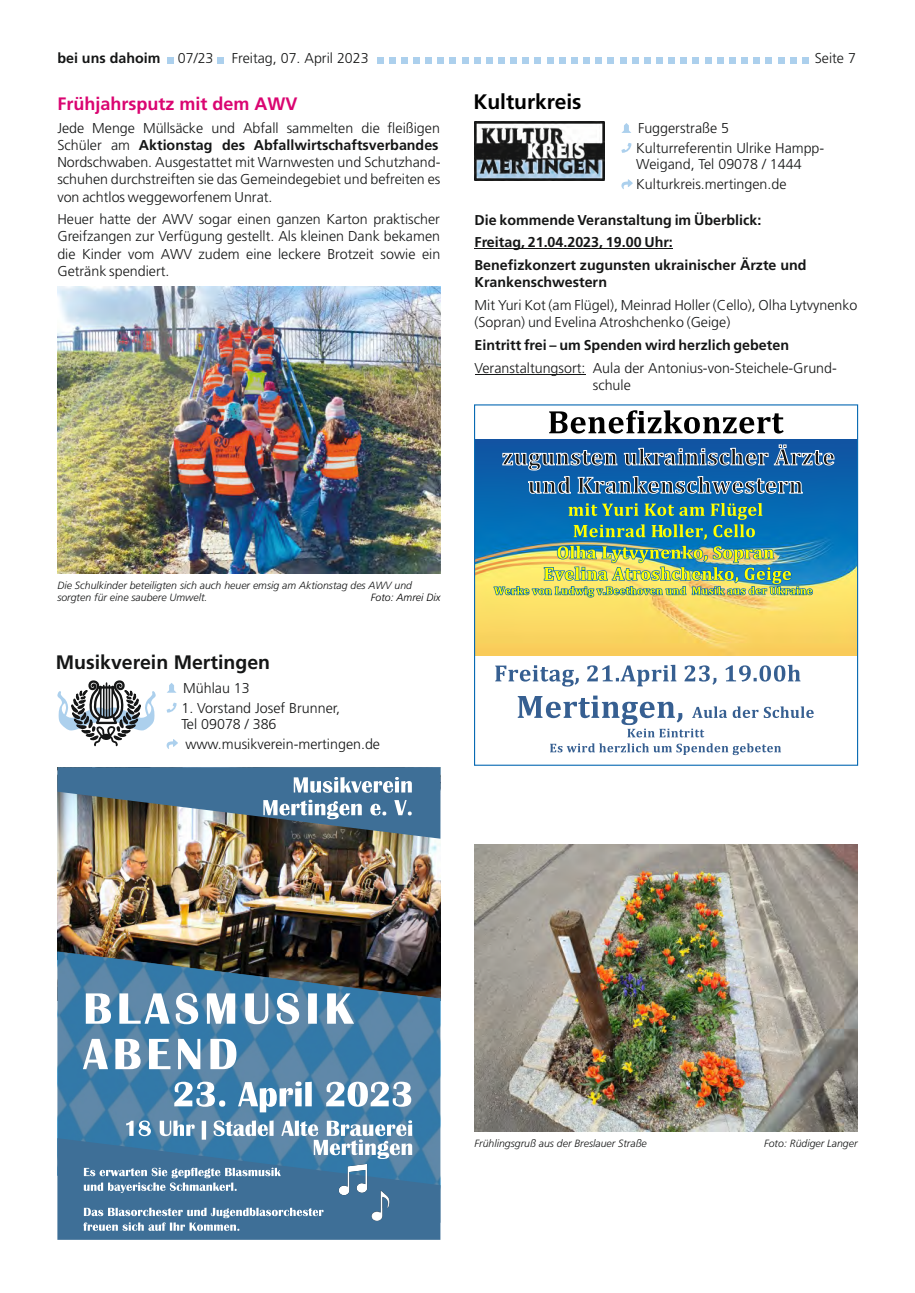
<style>
.page{position:relative;width:915px;height:1293px;background:#fff}
.page>*{position:absolute;margin:0;border:0;box-sizing:border-box;transform-origin:0 0}
.t1{font:700 21px "Frutiger LT";color:#000}
.t2{font:700 19.5px "Frutiger LT";color:#151616}
.t3{font:700 18px "Frutiger LT";color:#da0571}
.t4{font:300 14.25px/17.1px "Frutiger LT";color:#151616}
.t5{font:700 14.25px/22.8px "Frutiger LT";color:#151616}
.t6{font:italic 300 10.5px/12.3px "Frutiger LT";color:#151616}
.t7{font:italic 300 10.5px "Frutiger LT";color:#000}
.s1{font-weight:300}
.s2{font-weight:700}
</style>
<div class="page">
<svg style="left:167px;top:57px;width:6px;height:6px"></svg>
<svg style="left:217px;top:57px;width:6px;height:6px"></svg>
<svg style="left:413px;top:57px;width:6px;height:6px"></svg>
<svg style="left:425px;top:57px;width:6px;height:6px"></svg>
<svg style="left:437px;top:57px;width:6px;height:6px"></svg>
<div style="left:449px;top:57px;width:7px;height:6px;background:#acd0ed"></div>
<svg style="left:462px;top:57px;width:6px;height:6px"></svg>
<svg style="left:474px;top:57px;width:6px;height:6px"></svg>
<svg style="left:486px;top:57px;width:6px;height:6px"></svg>
<svg style="left:498px;top:57px;width:6px;height:6px"></svg>
<svg style="left:510px;top:57px;width:6px;height:6px"></svg>
<svg style="left:522px;top:57px;width:6px;height:6px"></svg>
<div style="left:534px;top:57px;width:7px;height:6px;background:#acd0ed"></div>
<svg style="left:547px;top:57px;width:6px;height:6px"></svg>
<svg style="left:559px;top:57px;width:6px;height:6px"></svg>
<svg style="left:571px;top:57px;width:6px;height:6px"></svg>
<svg style="left:583px;top:57px;width:6px;height:6px"></svg>
<svg style="left:595px;top:57px;width:6px;height:6px"></svg>
<svg style="left:607px;top:57px;width:6px;height:6px"></svg>
<div style="left:619px;top:57px;width:7px;height:6px;background:#acd0ed"></div>
<svg style="left:632px;top:57px;width:6px;height:6px"></svg>
<svg style="left:644px;top:57px;width:6px;height:6px"></svg>
<svg style="left:656px;top:57px;width:6px;height:6px"></svg>
<svg style="left:668px;top:57px;width:6px;height:6px"></svg>
<svg style="left:680px;top:57px;width:6px;height:6px"></svg>
<svg style="left:692px;top:57px;width:6px;height:6px"></svg>
<div style="left:704px;top:57px;width:7px;height:6px;background:#acd0ed"></div>
<svg style="left:717px;top:57px;width:6px;height:6px"></svg>
<svg style="left:729px;top:57px;width:6px;height:6px"></svg>
<svg style="left:741px;top:57px;width:6px;height:6px"></svg>
<svg style="left:753px;top:57px;width:6px;height:6px"></svg>
<svg style="left:765px;top:57px;width:6px;height:6px"></svg>
<svg style="left:778px;top:57px;width:5px;height:6px"></svg>
<div style="left:789px;top:57px;width:7px;height:6px;background:#acd0ed"></div>
<svg style="left:802px;top:57px;width:6px;height:6px"></svg>
<svg style="left:401px;top:57px;width:6px;height:6px"></svg>
<svg style="left:389px;top:57px;width:6px;height:6px"></svg>
<svg style="left:377px;top:57px;width:6px;height:6px"></svg>
<img style="left:474px;top:122px;width:130px;height:58px">
<svg style="left:621px;top:123px;width:10px;height:10px"></svg>
<svg style="left:621px;top:143px;width:10px;height:10px"></svg>
<svg style="left:621px;top:179px;width:11px;height:10px"></svg>
<hr style="left:474px;top:249px;width:198px;height:1px;background:#151616">
<hr style="left:474px;top:374px;width:111px;height:1px;background:#151616">
<img style="left:476px;top:439px;width:379px;height:216px">
<svg style="left:549px;top:410px;width:234px;height:23px"></svg>
<svg style="left:502px;top:444px;width:332px;height:26px;background:#3d6fa4"></svg>
<svg style="left:528px;top:476px;width:274px;height:18px;background:#507ea6"></svg>
<img style="left:492px;top:503px;width:321px;height:95px">
<svg style="left:495px;top:665px;width:305px;height:21px"></svg>
<svg style="left:517px;top:695px;width:296px;height:42px"></svg>
<svg style="left:550px;top:743px;width:230px;height:12px"></svg>
<div style="left:474px;top:404px;width:383px;height:362px;border:1px solid #086ab3"></div>
<svg style="left:167px;top:683px;width:9px;height:10px"></svg>
<svg style="left:166px;top:702px;width:10px;height:10px"></svg>
<svg style="left:166px;top:739px;width:12px;height:10px"></svg>
<svg style="left:57px;top:680px;width:99px;height:67px"></svg>
<img style="left:57px;top:838px;width:383px;height:113px">
<svg style="left:57px;top:951px;width:383px;height:169px;background:#3f6c8b"></svg>
<svg style="left:86px;top:993px;width:268px;height:31px"></svg>
<svg style="left:83px;top:1039px;width:153px;height:30px"></svg>
<img style="left:57px;top:767px;width:383px;height:71px">
<svg style="left:174px;top:1081px;width:237px;height:31px"></svg>
<svg style="left:57px;top:1120px;width:383px;height:119px;background:#5986a9"></svg>
<img style="left:57px;top:286px;width:383px;height:287px">
<img style="left:474px;top:845px;width:383px;height:287px">
<p class="t5" style="left:57px;top:48px;width:157px">bei uns dahoim <span class="s1">07/23</span></p>
<p class="t4" style="left:232px;top:51px;width:138px">Freitag, 07. April 2023</p>
<p class="t4" style="left:814px;top:51px;width:43px">Seite 7</p>
<h1 class="t1" style="left:473px;top:94px;width:110px">Kulturkreis</h1>
<p class="t4" style="left:636px;top:119px;width:189px;line-height:19.8px">Fuggerstraße 5<br>Kulturreferentin Ulrike Hampp-</p>
<p class="t4" style="left:636px;top:156px;width:167px;line-height:19.8px">Weigand, Tel 09078 / 1444<br>Kulturkreis.mertingen.de</p>
<p class="t5" style="left:474px;top:210px;width:333px">Die kommende Veranstaltung im Überblick:<br>Freitag, 21.04.2023, 19.00 Uhr:<br>Benefizkonzert zugunsten ukrainischer Ärzte und</p>
<p class="t5" style="left:474px;top:272px;width:134px">Krankenschwestern</p>
<p class="t4" style="left:474px;top:298px;width:384px">Mit Yuri Kot (am Flügel), Meinrad Holler (Cello), Olha Lytvynenko (Sopran) und Evelina Atroshchenko (Geige)</p>
<p class="t5" style="left:474px;top:335px;width:316px">Eintritt frei – um Spenden wird herzlich gebeten</p>
<p class="t4" style="left:592px;top:361px;width:245px;text-indent:-118px">Veranstaltungsort: Aula der Antonius-von-Steichele-Grund&shy;schule</p>
<p class="t3" style="left:57px;top:97px;width:242px">Frühjahrsputz mit dem AWV</p>
<p class="t4" style="left:57px;top:121px;width:384px">Jede Menge Müllsäcke und Abfall sammelten die fleißigen Schüler am <span class="s2">Aktionstag des Abfallwirtschaftsverbandes </span>Nordschwaben. Ausgestattet mit Warnwesten und Schutzhand&shy;schuhen durchstreiften sie das Gemeindegebiet und befreiten es von achtlos weggeworfenem Unrat.</p>
<p class="t4" style="left:57px;top:212px;width:384px;text-align:justify">Heuer hatte der AWV sogar einen ganzen Karton praktischer Greifzangen zur Verfügung gestellt. Als kleinen Dank bekamen die Kinder vom AWV zudem eine leckere Brotzeit sowie ein Getränk spendiert.</p>
<p class="t6" style="left:57px;top:580px;width:356px">Die Schulkinder beteiligten sich auch heuer emsig am Aktionstag des AWV und sorgten für eine saubere Umwelt.</p>
<p class="t7" style="left:371px;top:593px;width:71px">Foto: Amrei Dix</p>
<h2 class="t2" style="left:56px;top:654px;width:216px">Musikverein Mertingen</h2>
<p class="t4" style="left:183px;top:680px;width:68px">Mühlau 13</p>
<p class="t4" style="left:181px;top:701px;width:160px;line-height:16.5px">1. Vorstand Josef Brunner,<br>Tel 09078 / 386</p>
<p class="t4" style="left:185px;top:737px;width:196px">www.musikverein-mertingen.de</p>
<p class="t6" style="left:474px;top:1138px;width:174px">Frühlingsgruß aus der Breslauer Straße</p>
<p class="t6" style="left:763px;top:1138px;width:95px">Foto: Rüdiger Langer</p>
</div>
